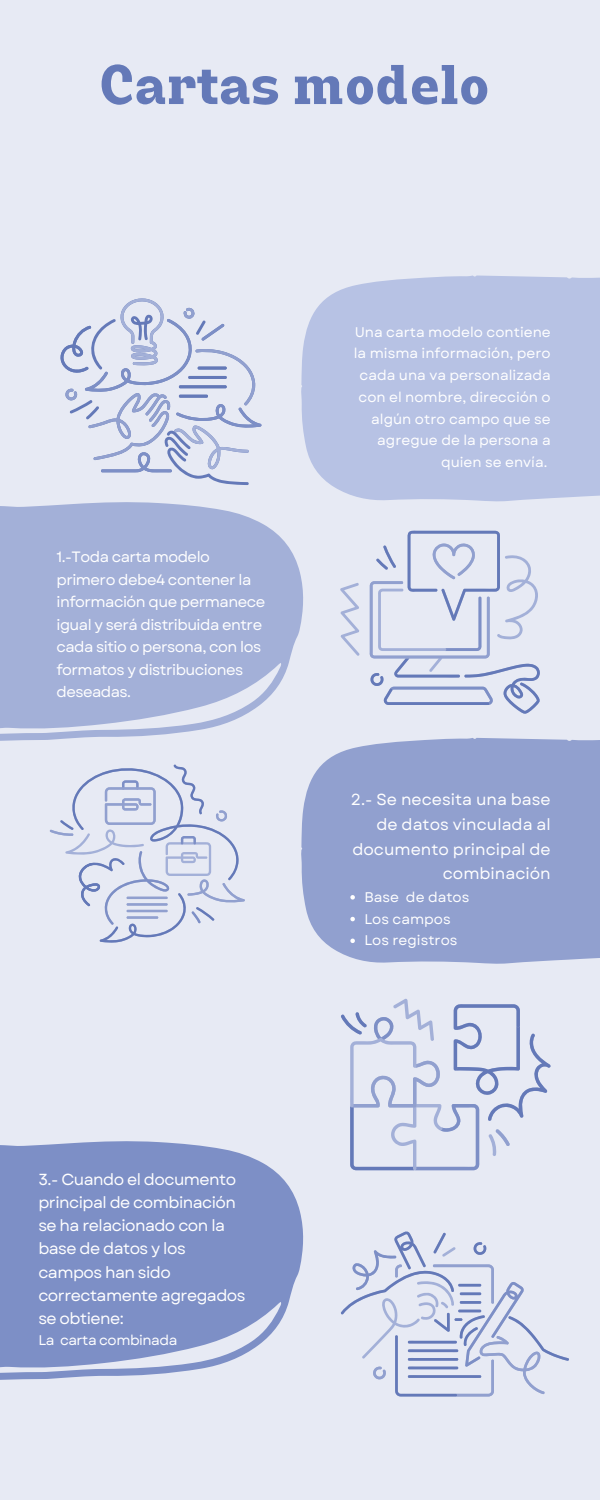
<style>
.page{position:relative;width:600px;height:1500px;background:#e7eaf4}
.page>*{position:absolute;margin:0;border:0;box-sizing:border-box;transform-origin:0 0}
.t1{font:700 54px "Lazord Slab";color:#6479b8}
.t2{font:16px/23.2px "Garet";letter-spacing:-.035em;color:#fff}
.t3{font:16px/24.8px "Garet";color:#fff;text-align:right}
.t4{font:15px/22.5px "Garet";letter-spacing:-.035em;color:#fff}
.t5{font:14px/21.8px "Garet";color:#fff;text-align:right}
.t6{font:14px "Garet";letter-spacing:-.035em;color:#fff}
</style>
<div class="page">
<svg style="left:183px;top:473px;width:66px;height:12px"></svg>
<svg style="left:60px;top:298px;width:202px;height:175px"></svg>
<svg style="left:340px;top:583px;width:30px;height:73px"></svg>
<svg style="left:370px;top:530px;width:170px;height:184px"></svg>
<svg style="left:50px;top:764px;width:195px;height:179px"></svg>
<svg style="left:341px;top:1231px;width:228px;height:165px"></svg>
<div style="left:301px;top:275px;width:299px;height:227px;background:#b7c2e4"></div>
<svg style="left:0;top:501px;width:305px;height:240px;background:#adb8dc"></svg>
<svg style="left:295px;top:722px;width:305px;height:242px;background:#9caad4"></svg>
<svg style="left:0;top:1141px;width:304px;height:239px;background:#8c9ccc"></svg>
<svg style="left:341px;top:1004px;width:210px;height:166px"></svg>
<svg style="left:350px;top:895px;width:5px;height:5px"></svg>
<svg style="left:350px;top:917px;width:5px;height:4px"></svg>
<svg style="left:350px;top:939px;width:5px;height:4px"></svg>
<p class="t1" style="left:99px;top:65px;width:392px">Cartas modelo</p>
<p class="t4" style="left:56px;top:546px;width:210px">1.-Toda carta modelo primero debe4 contener la información que permanece igual y será distribuida entre cada sitio o persona, con los formatos y distribuciones deseadas.</p>
<p class="t5" style="left:354px;top:321px;width:198px">Una carta modelo contiene la misma información, pero cada una va personalizada con el nombre, dirección o algún otro campo que se agregue de la persona a quien se envía.</p>
<p class="t3" style="left:351px;top:787px;width:201px">2.- Se necesita una base de datos vinculada al documento principal de combinación</p>
<p class="t5" style="left:364px;top:886px;width:106px">Base de datos</p>
<p class="t5" style="left:364px;top:908px;width:88px">Los campos</p>
<p class="t5" style="left:364px;top:930px;width:95px">Los registros</p>
<p class="t2" style="left:38px;top:1168px;width:209px">3.- Cuando el documento principal de combinación se ha relacionado con la base de datos y los campos han sido correctamente agregados se obtiene:</p>
<p class="t6" style="left:38px;top:1330px;width:141px">La carta combinada</p>
</div>
